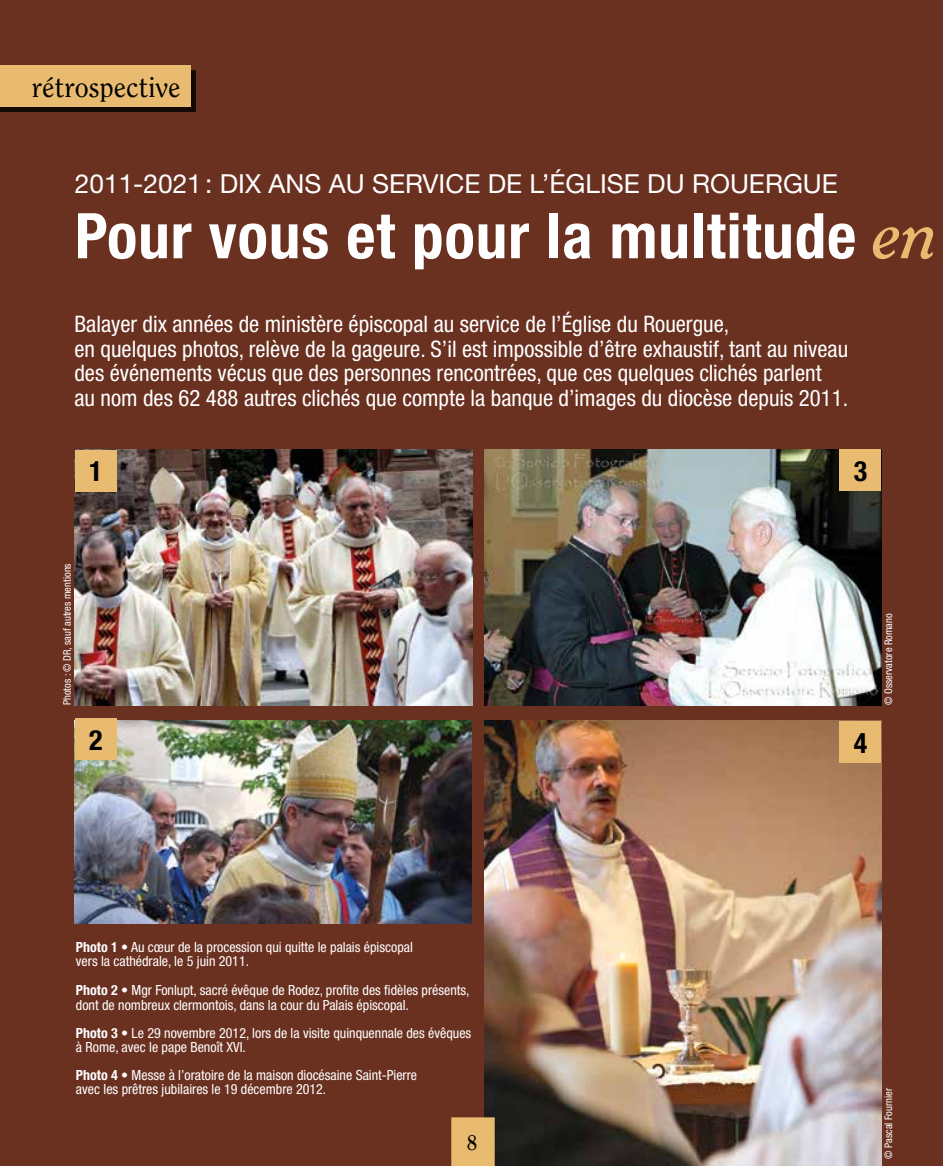
<style>
.page{position:relative;width:943px;height:1166px;background:#6a3020}
.page>*{position:absolute;margin:0;border:0;box-sizing:border-box;transform-origin:0 0}
.t1{font:700 condensed 63px "Helvetica Neue";letter-spacing:.015em;color:#fff}
.t2{font:28px "Clearface";color:#000}
.t3{font:700 condensed 28px "Helvetica Neue";color:#000}
.t4{font:26.25px "Helvetica Neue";color:#fff}
.t5{font:condensed 22.75px/24.5px "Helvetica Neue";color:#fff}
.t6{font:700 21px "Clearface";color:#000}
.t7{font:condensed 14px/14.5px "Helvetica Neue";color:#fff}
.t8{font:condensed 10.5px "Helvetica Neue";color:#fff}
.s1{font-family:"Clearface";font-style:italic;font-stretch:normal;color:#e9bb70}
.s2{font-weight:700}
</style>
<div class="page">
<img style="left:485px;top:721px;width:396px;height:445px">
<div style="left:451px;top:1117px;width:43px;height:49px;background:#e9bb70"></div>
<img style="left:74px;top:449px;width:398px;height:256px">
<img style="left:485px;top:449px;width:396px;height:256px">
<div style="left:0;top:71px;width:196px;height:41px;background:#150906"></div>
<div style="left:0;top:65px;width:191px;height:42px;background:#e9bb70"></div>
<div style="left:75px;top:449px;width:42px;height:42px;background:#e9bb70"></div>
<div style="left:839px;top:449px;width:42px;height:42px;background:#e9bb70"></div>
<img style="left:74px;top:721px;width:397px;height:203px">
<div style="left:75px;top:718px;width:42px;height:42px;background:#e9bb70"></div>
<div style="left:839px;top:721px;width:42px;height:41px;background:#e9bb70"></div>
<h2 class="t2" style="left:31px;top:70px;width:151px">rétrospective</h2>
<h3 class="t4" style="left:75px;top:168px;width:764px">2011-2021: DIX ANS AU SERVICE DE L’ÉGLISE DU ROUERGUE</h3>
<h1 class="t1" style="left:75px;top:198px;width:863px">Pour vous et pour la multitude <span class="s1">en</span></h1>
<p class="t5" style="left:74px;top:312px;width:775px">Balayer dix années de ministère épiscopal au service de l’Église du Rouergue,<br>en quelques photos, relève de la gageure. S’il est impossible d’être exhaustif, tant au niveau des événements vécus que des personnes rencontrées, que ces quelques clichés parlent<br>au nom des 62 488 autres clichés que compte la banque d’images du diocèse depuis 2011.</p>
<h2 class="t3" style="left:89px;top:454px;width:15px">1</h2>
<h2 class="t3" style="left:853px;top:454px;width:15px">3</h2>
<p class="t8" style="left:61px;top:705px;width:143px;rotate:-90deg">Photos : © DR, sauf autres mentions</p>
<h2 class="t3" style="left:89px;top:723px;width:15px">2</h2>
<h2 class="t3" style="left:853px;top:725px;width:15px">4</h2>
<p class="t8" style="left:882px;top:705px;width:93px;rotate:-90deg">© Osservatore Romano</p>
<p class="t7" style="left:76px;top:939px;width:338px"><span class="s2">Photo 1 •</span> Au cœur de la procession qui quitte le palais épiscopal vers la cathédrale, le 5 juin 2011.</p>
<p class="t7" style="left:76px;top:983px;width:395px"><span class="s2">Photo 2 •</span> Mgr Fonlupt, sacré évêque de Rodez, profite des fidèles présents, dont de nombreux clermontois, dans la cour du Palais épiscopal.</p>
<p class="t7" style="left:76px;top:1026px;width:397px;line-height:14px"><span class="s2">Photo 3 •</span> Le 29 novembre 2012, lors de la visite quinquennale des évêques à Rome, avec le pape Benoît XVI.</p>
<p class="t7" style="left:76px;top:1068px;width:343px;line-height:14px"><span class="s2">Photo 4 •</span> Messe à l’oratoire de la maison diocésaine Saint-Pierre avec les prêtres jubilaires le 19 décembre 2012.</p>
<h3 class="t6" style="left:466px;top:1130px;width:12px">8</h3>
<p class="t8" style="left:882px;top:1158px;width:72px;rotate:-90deg">© Pascal Fournier</p>
</div>
